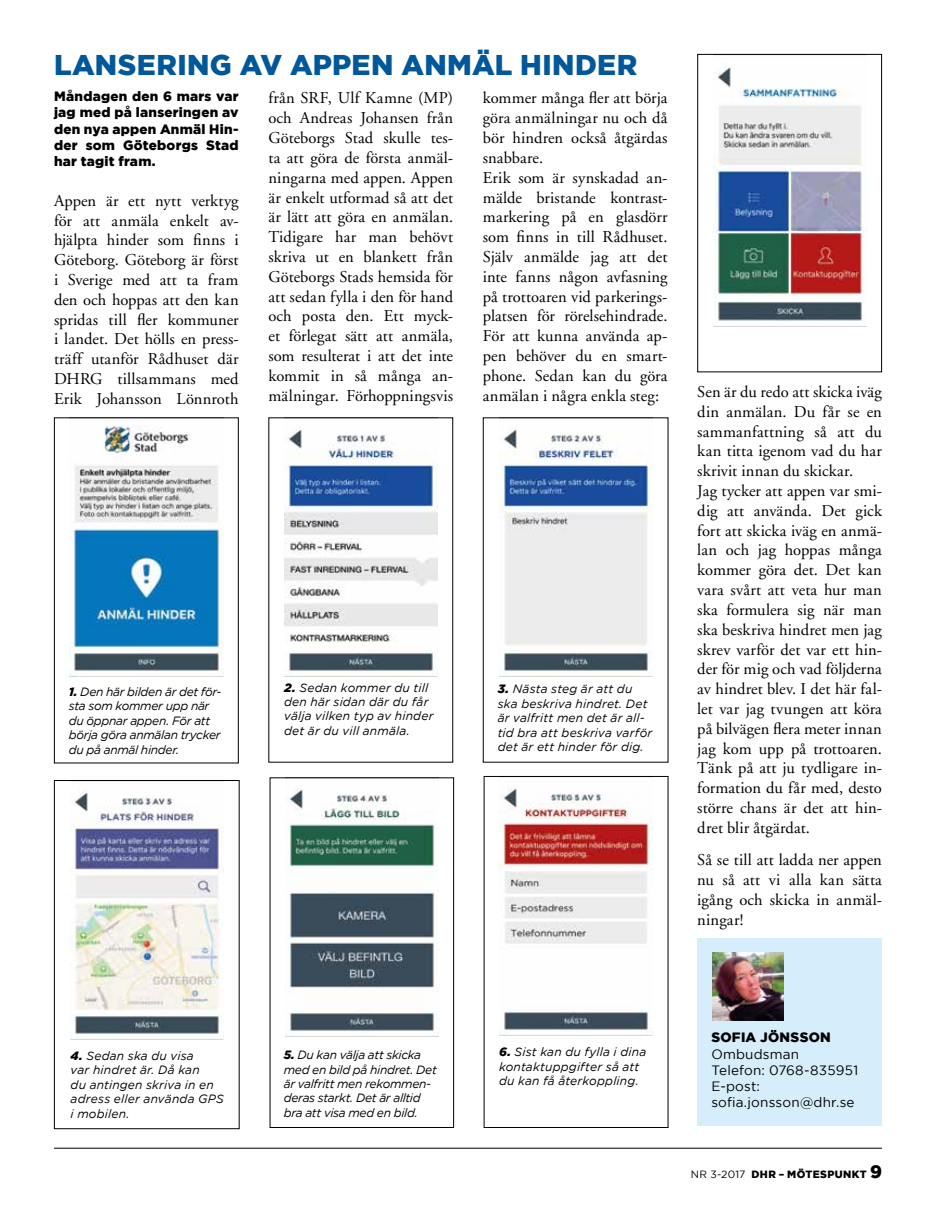
<style>
.page{position:relative;width:936px;height:1212px;background:#fff}
.page>*{position:absolute;margin:0;border:0;box-sizing:border-box;transform-origin:0 0}
.t1{font:900 28.5px "Gotham";letter-spacing:.015em;color:#00589b}
.t2{font:16.5px/19.8px "Adobe Garamond";letter-spacing:.005em;color:#000;text-align:justify}
.t3{font:900 13.5px/16.2px "Gotham";letter-spacing:.02em;color:#000;text-align:justify}
.t4{font:13.5px/16.2px "Gotham";letter-spacing:.015em;color:#000}
.t5{font:italic 12px/14.4px "Gotham";letter-spacing:.01em;color:#000}
.t6{font:italic 12px/14.4px "Gotham";letter-spacing:-.025em;color:#000}
.t7{font:900 10.5px "Gotham";letter-spacing:.035em;color:#000}
.s1{font-weight:900}
.s2{font-weight:400}
.s3{font-size:18px}
</style>
<div class="page">
<hr style="left:54px;top:1148px;width:827px;height:1px;background:#000">
<img style="left:285px;top:789px;width:153px;height:247px">
<div style="left:270px;top:777px;width:184px;height:351px;border:1px solid #000"></div>
<img style="left:499px;top:788px;width:153px;height:247px">
<div style="left:483px;top:776px;width:185px;height:352px;border:1px solid #000"></div>
<img style="left:70px;top:421px;width:153px;height:255px">
<div style="left:54px;top:417px;width:185px;height:346px;border:1px solid #000"></div>
<img style="left:284px;top:429px;width:153px;height:247px">
<img style="left:499px;top:429px;width:152px;height:247px">
<img style="left:70px;top:792px;width:151px;height:247px">
<div style="left:54px;top:780px;width:185px;height:349px;border:1px solid #000"></div>
<div style="left:697px;top:938px;width:184px;height:188px;background:#d6eefc"></div>
<img style="left:712px;top:953px;width:71px;height:67px">
<img style="left:713px;top:67px;width:153px;height:260px">
<div style="left:697px;top:54px;width:184px;height:318px;border:1px solid #000"></div>
<h1 class="t1" style="left:54px;top:48px;width:585px">LANSERING AV APPEN ANMÄL HINDER</h1>
<p class="t3" style="left:54px;top:88px;width:186px">Måndagen den 6 mars var jag med på lanseringen av den nya appen Anmäl Hin&shy;der som Göteborgs Stad har tagit fram.</p>
<p class="t2" style="left:54px;top:191px;width:186px">Appen är ett nytt verktyg för att anmäla enkelt av&shy;hjälpta hinder som finns i Göteborg. Göteborg är först i Sverige med att ta fram den och hoppas att den kan spridas till fler kommuner i landet. Det hölls en press&shy;träff utanför Rådhuset där DHRG tillsammans med Erik Johansson Lönnroth</p>
<p class="t2" style="left:268px;top:89px;width:186px">från SRF, Ulf Kamne (MP) och Andreas Johansen från Göteborgs Stad skulle tes&shy;ta att göra de första anmäl&shy;ningarna med appen. Appen är enkelt utformad så att det är lätt att göra en anmälan.<br>Tidigare har man behövt skriva ut en blankett från Göteborgs Stads hemsida för att sedan fylla i den för hand och posta den. Ett myck&shy;et förlegat sätt att anmäla, som resulterat i att det inte kommit in så många an&shy;mälningar. Förhoppningsvis</p>
<p class="t2" style="left:483px;top:89px;width:186px;text-align:left">kommer många fler att börja göra anmälningar nu och då bör hindren också åtgärdas snabbare.<br>Erik som är synskadad an&shy;mälde bristande kontrast&shy;markering på en glasdörr som finns in till Rådhuset.<br>Själv anmälde jag att det inte fanns någon avfasning på trottoaren vid parkerings&shy;platsen för rörelsehindrade.<br>För att kunna använda ap&shy;pen behöver du en smart&shy;phone. Sedan kan du göra anmälan i några enkla steg:</p>
<p class="t6" style="left:69px;top:684px;width:154px"><span class="s1">1.</span> Den här bilden är det för&shy;sta som kommer upp när du öppnar appen. För att börja göra anmälan trycker du på anmäl hinder.</p>
<p class="t5" style="left:284px;top:680px;width:151px"><span class="s1">2.</span> Sedan kommer du till den här sidan där du får välja vilken typ av hinder det är du vill anmäla.</p>
<p class="t5" style="left:497px;top:682px;width:156px"><span class="s1">3.</span> Nästa steg är att du ska beskriva hindret. Det är valfritt men det är all&shy;tid bra att beskriva varför det är ett hinder för dig.</p>
<p class="t2" style="left:697px;top:382px;width:186px;text-align:left">Sen är du redo att skicka iväg din anmälan. Du får se en sammanfattning så att du kan titta igenom vad du har skrivit innan du skickar.<br>Jag tycker att appen var smi&shy;dig att använda. Det gick fort att skicka iväg en anmä&shy;lan och jag hoppas många kommer göra det. Det kan vara svårt att veta hur man ska formulera sig när man ska beskriva hindret men jag skrev varför det var ett hin&shy;der för mig och vad följderna av hindret blev. I det här fal&shy;let var jag tvungen att köra på bilvägen flera meter innan jag kom upp på trottoaren.<br>Tänk på att ju tydligare in&shy;formation du får med, desto större chans är det att hin&shy;dret blir åtgärdat.</p>
<p class="t2" style="left:697px;top:850px;width:186px">Så se till att ladda ner appen nu så att vi alla kan sätta igång och skicka in anmäl&shy;ningar!</p>
<p class="t5" style="left:71px;top:1048px;width:155px"><span class="s1">4.</span> Sedan ska du visa<br>var hindret är. Då kan<br>du antingen skriva in en adress eller använda GPS i mobilen.</p>
<p class="t6" style="left:284px;top:1048px;width:155px"><span class="s1">5.</span> Du kan välja att skicka med en bild på hindret. Det är valfritt men rekommen&shy;deras starkt. Det är alltid bra att visa med en bild.</p>
<p class="t5" style="left:499px;top:1045px;width:149px"><span class="s1">6.</span> Sist kan du fylla i dina kontaktuppgifter så att du kan få återkoppling.</p>
<p class="t3" style="left:711px;top:1029px;width:121px">SOFIA JÖNSSON</p>
<p class="t4" style="left:711px;top:1045px;width:148px">Ombudsman<br>Telefon: 0768-835951<br>E-post: sofia.jonsson@dhr.se</p>
<p class="t7" style="left:691px;top:1168px;width:192px"><span class="s2">NR 3-2017</span> DHR – MÖTESPUNKT <span class="s3">9</span></p>
</div>
